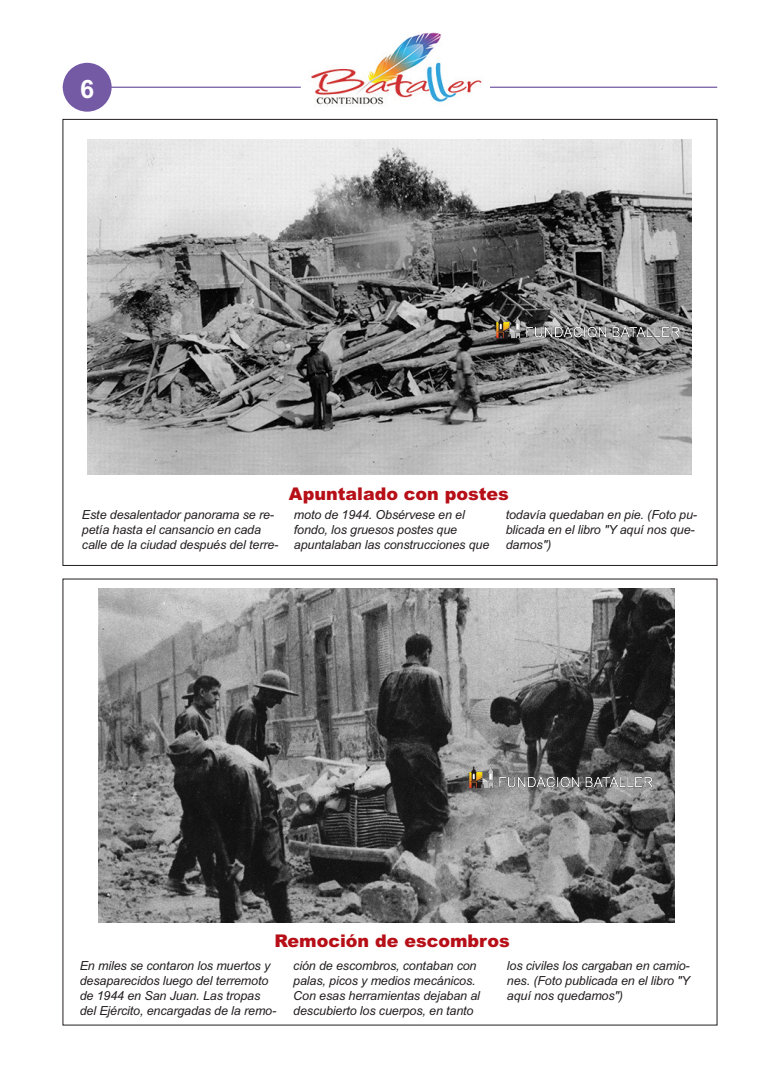
<style>
.page{position:relative;width:780px;height:1088px;background:#fff}
.page>*{position:absolute;margin:0;border:0;box-sizing:border-box;transform-origin:0 0}
.t1{font:700 25.38px "Arial";color:#fff}
.t2{font:900 17.5px "Arial";color:#b70f17}
.t3{font:italic 12.5px/15px "Arial";letter-spacing:-.01em;color:#231f20}
</style>
<div class="page">
<img style="left:308px;top:32px;width:174px;height:75px">
<hr style="left:63px;top:87px;width:238px;height:1px;background:#745aa5">
<hr style="left:490px;top:87px;width:227px;height:1px;background:#745aa5">
<div style="left:63px;top:63px;width:49px;height:49px;background:#745aa5;border-radius:50%"></div>
<img style="left:87px;top:139px;width:604px;height:335px">
<img style="left:98px;top:588px;width:576px;height:335px">
<img style="left:489px;top:311px;width:195px;height:33px">
<img style="left:461px;top:761px;width:196px;height:33px">
<h1 class="t1" style="left:80px;top:75px;width:16px">6</h1>
<h2 class="t2" style="left:289px;top:484px;width:222px">Apuntalado con postes</h2>
<p class="t3" style="left:82px;top:507px;width:197px">Este desalentador panorama se re&shy;petía hasta el cansancio en cada calle de la ciudad después del terre-</p>
<p class="t3" style="left:294px;top:507px;width:197px">moto de 1944. Obsérvese en el fondo, los gruesos postes que apuntalaban las construcciones que</p>
<p class="t3" style="left:505px;top:507px;width:192px">todavía quedaban en pie. (Foto pu&shy;blicada en el libro "Y aquí nos que&shy;damos")</p>
<h2 class="t2" style="left:274px;top:931px;width:237px">Remoción de escombros</h2>
<p class="t3" style="left:80px;top:958px;width:197px">En miles se contaron los muertos y desaparecidos luego del terremoto de 1944 en San Juan. Las tropas del Ejército, encargadas de la remo-</p>
<p class="t3" style="left:293px;top:958px;width:188px">ción de escombros, contaban con palas, picos y medios mecánicos.<br>Con esas herramientas dejaban al descubierto los cuerpos, en tanto</p>
<p class="t3" style="left:507px;top:958px;width:184px;text-align:justify">los civiles los cargaban en camio&shy;nes. (Foto publicada en el libro "Y aquí nos quedamos")</p>
</div>
